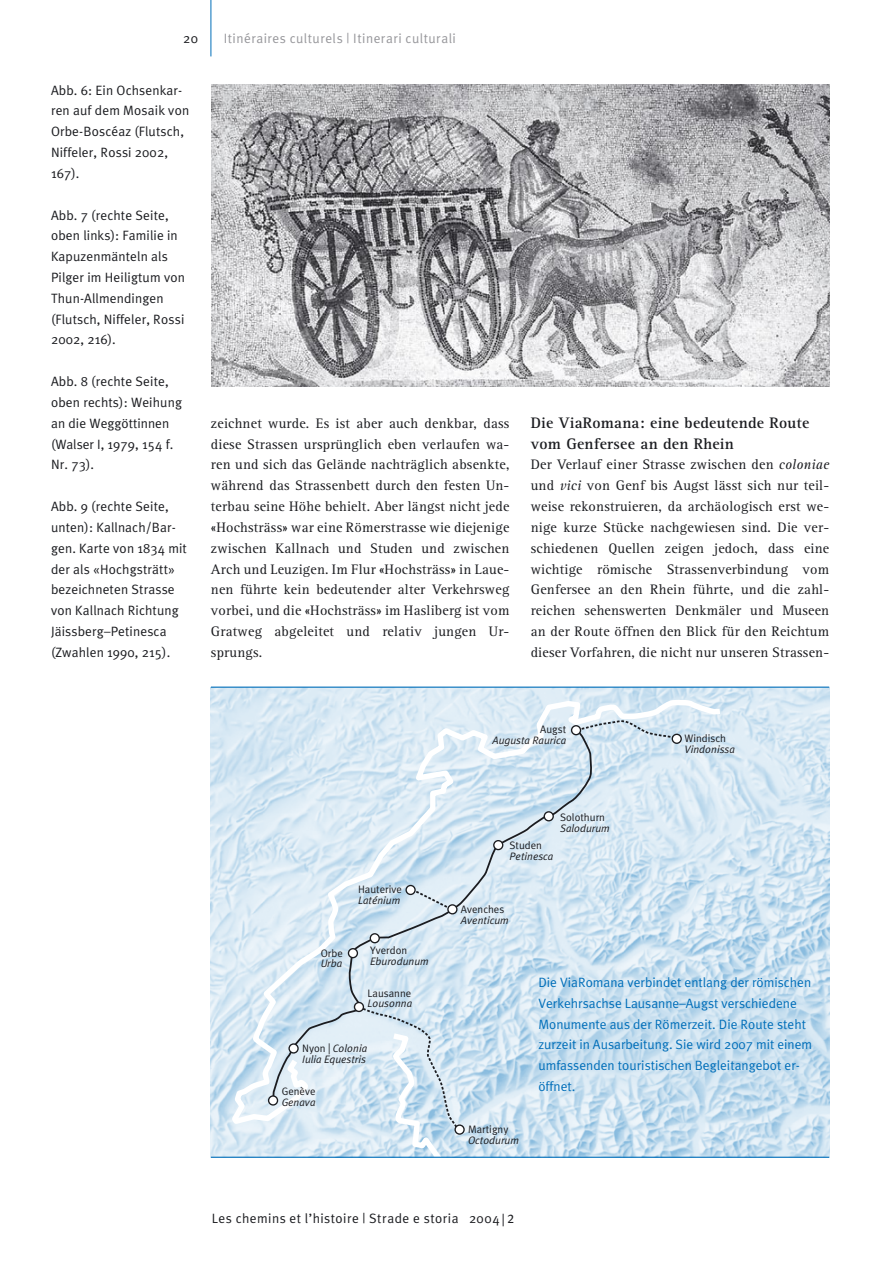
<style>
.page{position:relative;width:893px;height:1263px;background:#fff}
.page>*{position:absolute;margin:0;border:0;box-sizing:border-box;transform-origin:0 0}
.t1{font:700 15.75px/20.9px "Rotis Serif";letter-spacing:.015em;color:#1b1c20}
.t2{font:14.25px/20.9px "Rotis Serif";letter-spacing:.015em;color:#1b1c20;text-align:justify}
.t3{font:13.5px/20.9px "Meta Plus Normal";letter-spacing:.01em;color:#1b1c20}
.t4{font:13.5px/20.7px "Meta Plus Normal";color:#006eb9}
.t5{font:13.5px "Meta Plus Normal";letter-spacing:.035em;color:#1b1c20}
.t6{font:13.5px "Meta Plus Normal";letter-spacing:.035em;color:#97979b}
.t7{font:italic 10.8px/10.8px "Meta Plus Normal";color:#1b1c20}
.t8{font:10.8px "Meta Plus Normal";color:#1b1c20}
.s1{font-style:italic}
.s2{font-style:normal}
.s3{font-style:normal;font-size:14.1px}
.s4{font-size:16.2px}
</style>
<div class="page">
<hr style="left:210px;top:0;width:1px;height:56px;background:#006eb9">
<img style="left:211px;top:85px;width:618px;height:301px">
<img style="left:211px;top:688px;width:618px;height:469px">
<svg style="left:232px;top:700px;width:494px;height:456px;background:#d5e7f3"></svg>
<svg style="left:270px;top:725px;width:87px;height:378px;background:#d7e7f2"></svg>
<svg style="left:357px;top:719px;width:322px;height:414px;background:#d2e4f1"></svg>
<div style="left:354px;top:1002px;width:9px;height:9px;background:#fff;border-radius:50%"></div>
<div style="left:354px;top:1002px;width:10px;height:10px;border:1px solid #1b1c20;border-radius:50%"></div>
<div style="left:269px;top:1096px;width:9px;height:9px;background:#fff;border-radius:50%"></div>
<div style="left:268px;top:1095px;width:10px;height:10px;border:1px solid #1b1c20;border-radius:50%"></div>
<div style="left:348px;top:949px;width:9px;height:9px;background:#fff;border-radius:50%"></div>
<div style="left:348px;top:948px;width:10px;height:10px;border:1px solid #1b1c20;border-radius:50%"></div>
<div style="left:370px;top:934px;width:9px;height:9px;background:#fff;border-radius:50%"></div>
<div style="left:370px;top:933px;width:10px;height:10px;border:1px solid #1b1c20;border-radius:50%"></div>
<svg style="left:448px;top:905px;width:9px;height:9px"></svg>
<div style="left:447px;top:904px;width:11px;height:10px;border:1px solid #1b1c20;border-radius:50%"></div>
<div style="left:494px;top:841px;width:9px;height:8px;background:#fff;border-radius:50%"></div>
<div style="left:493px;top:840px;width:10px;height:10px;border:1px solid #1b1c20;border-radius:50%"></div>
<div style="left:544px;top:812px;width:9px;height:9px;background:#fff;border-radius:50%"></div>
<div style="left:544px;top:811px;width:10px;height:10px;border:1px solid #1b1c20;border-radius:50%"></div>
<div style="left:572px;top:726px;width:8px;height:9px;background:#fff;border-radius:50%"></div>
<div style="left:571px;top:725px;width:10px;height:10px;border:1px solid #1b1c20;border-radius:50%"></div>
<svg style="left:289px;top:1044px;width:9px;height:9px"></svg>
<div style="left:288px;top:1043px;width:11px;height:10px;border:1px solid #1b1c20;border-radius:50%"></div>
<svg style="left:455px;top:1125px;width:9px;height:9px"></svg>
<div style="left:454px;top:1124px;width:11px;height:11px;border:1px solid #1b1c20;border-radius:50%"></div>
<svg style="left:406px;top:885px;width:9px;height:9px"></svg>
<div style="left:405px;top:885px;width:11px;height:10px;border:1px solid #1b1c20;border-radius:50%"></div>
<div style="left:672px;top:734px;width:9px;height:9px;background:#fff;border-radius:50%"></div>
<div style="left:672px;top:734px;width:10px;height:10px;border:1px solid #1b1c20;border-radius:50%"></div>
<svg style="left:531px;top:970px;width:298px;height:130px;background:#c8dfef"></svg>
<hr style="left:211px;top:687px;width:618px;height:1px;background:#006eb9">
<hr style="left:211px;top:1157px;width:618px;height:1px;background:#006eb9">
<p class="t3" style="left:183px;top:27px;width:16px">20</p>
<p class="t6" style="left:224px;top:30px;width:234px">Itinéraires culturels | Itinerari culturali</p>
<p class="t3" style="left:51px;top:79px;width:140px">Abb. 6: Ein Ochsenkar&shy;ren auf dem Mosaik von<br>Orbe-Boscéaz (Flutsch,<br>Niffeler, Rossi 2002,<br>167).</p>
<p class="t3" style="left:51px;top:204px;width:136px">Abb. 7 (rechte Seite, oben links): Familie in<br>Kapuzenmänteln als<br>Pilger im Heiligtum von<br>Thun-Allmendingen (Flutsch, Niffeler, Rossi<br>2002, 216).</p>
<p class="t3" style="left:51px;top:371px;width:133px">Abb. 8 (rechte Seite, oben rechts): Weihung an die Weggöttinnen (Walser I, 1979, 154 f.<br>Nr. 73).</p>
<p class="t3" style="left:51px;top:496px;width:137px">Abb. 9 (rechte Seite, unten): Kallnach/Bar&shy;gen. Karte von 1834 mit der als «Hochgsträtt» bezeichneten Strasse von Kallnach Richtung<br>Jäissberg–Petinesca (Zwahlen 1990, 215).</p>
<p class="t2" style="left:211px;top:413px;width:300px">zeichnet wurde. Es ist aber auch denkbar, dass diese Strassen ursprünglich eben verlaufen wa&shy;ren und sich das Gelände nachträglich absenkte, während das Strassenbett durch den festen Un&shy;terbau seine Höhe behielt. Aber längst nicht jede «Hochsträss» war eine Römerstrasse wie diejenige zwischen Kallnach und Studen und zwischen Arch und Leuzigen. Im Flur «Hochsträss» in Laue&shy;nen führte kein bedeutender alter Verkehrsweg vorbei, und die «Hochsträss» im Hasliberg ist vom Gratweg abgeleitet und relativ jungen Ur&shy;sprungs.</p>
<p class="t1" style="left:531px;top:412px;width:280px">Die ViaRomana: eine bedeutende Route vom Genfersee an den Rhein</p>
<p class="t2" style="left:531px;top:455px;width:300px">Der Verlauf einer Strasse zwischen den <span class="s1">coloniae </span>und <span class="s1">vici</span> von Genf bis Augst lässt sich nur teil&shy;weise rekonstruieren, da archäologisch erst we&shy;nige kurze Stücke nachgewiesen sind. Die ver&shy;schiedenen Quellen zeigen jedoch, dass eine wichtige römische Strassenverbindung vom Genfersee an den Rhein führte, und die zahl&shy;reichen sehenswerten Denkmäler und Museen an der Route öffnen den Blick für den Reichtum dieser Vorfahren, die nicht nur unseren Strassen-</p>
<p class="t8" style="left:358px;top:883px;width:46px">Hauterive</p>
<p class="t7" style="left:358px;top:895px;width:44px">Laténium</p>
<p class="t8" style="left:321px;top:946px;width:24px">Orbe</p>
<p class="t7" style="left:321px;top:958px;width:23px">Urba</p>
<p class="t8" style="left:370px;top:944px;width:39px">Yverdon</p>
<p class="t7" style="left:370px;top:955px;width:60px">Eburodunum</p>
<p class="t8" style="left:368px;top:986px;width:45px">Lausanne</p>
<p class="t7" style="left:368px;top:998px;width:46px">Lousonna</p>
<p class="t7" style="left:302px;top:1043px;width:67px"><span class="s2">Nyon</span> <span class="s3">|</span> Colonia<br>Iulia Equestris</p>
<p class="t8" style="left:282px;top:1085px;width:35px">Genève</p>
<p class="t7" style="left:282px;top:1096px;width:35px">Genava</p>
<p class="t8" style="left:540px;top:723px;width:28px">Augst</p>
<p class="t7" style="left:492px;top:734px;width:75px">Augusta Raurica</p>
<p class="t8" style="left:560px;top:811px;width:46px">Solothurn</p>
<p class="t7" style="left:560px;top:823px;width:51px">Salodurum</p>
<p class="t8" style="left:509px;top:839px;width:34px">Studen</p>
<p class="t7" style="left:509px;top:851px;width:45px">Petinesca</p>
<p class="t8" style="left:461px;top:903px;width:45px">Avenches</p>
<p class="t7" style="left:461px;top:915px;width:49px">Aventicum</p>
<p class="t8" style="left:685px;top:732px;width:43px">Windisch</p>
<p class="t7" style="left:685px;top:743px;width:52px">Vindonissa</p>
<p class="t8" style="left:468px;top:1123px;width:42px">Martigny</p>
<p class="t7" style="left:468px;top:1135px;width:52px">Octodurum</p>
<p class="t4" style="left:538px;top:972px;width:275px">Die ViaRomana verbindet entlang der römischen Verkehrsachse Lausanne–Augst verschiedene Monumente aus der Römerzeit. Die Route steht zurzeit in Ausarbeitung. Sie wird 2007 mit einem umfassenden touristischen Begleitangebot er&shy;öffnet.</p>
<p class="t5" style="left:212px;top:1210px;width:304px">Les chemins et l’histoire | Strade e storia 2004 <span class="s4">| 2</span></p>
</div>
